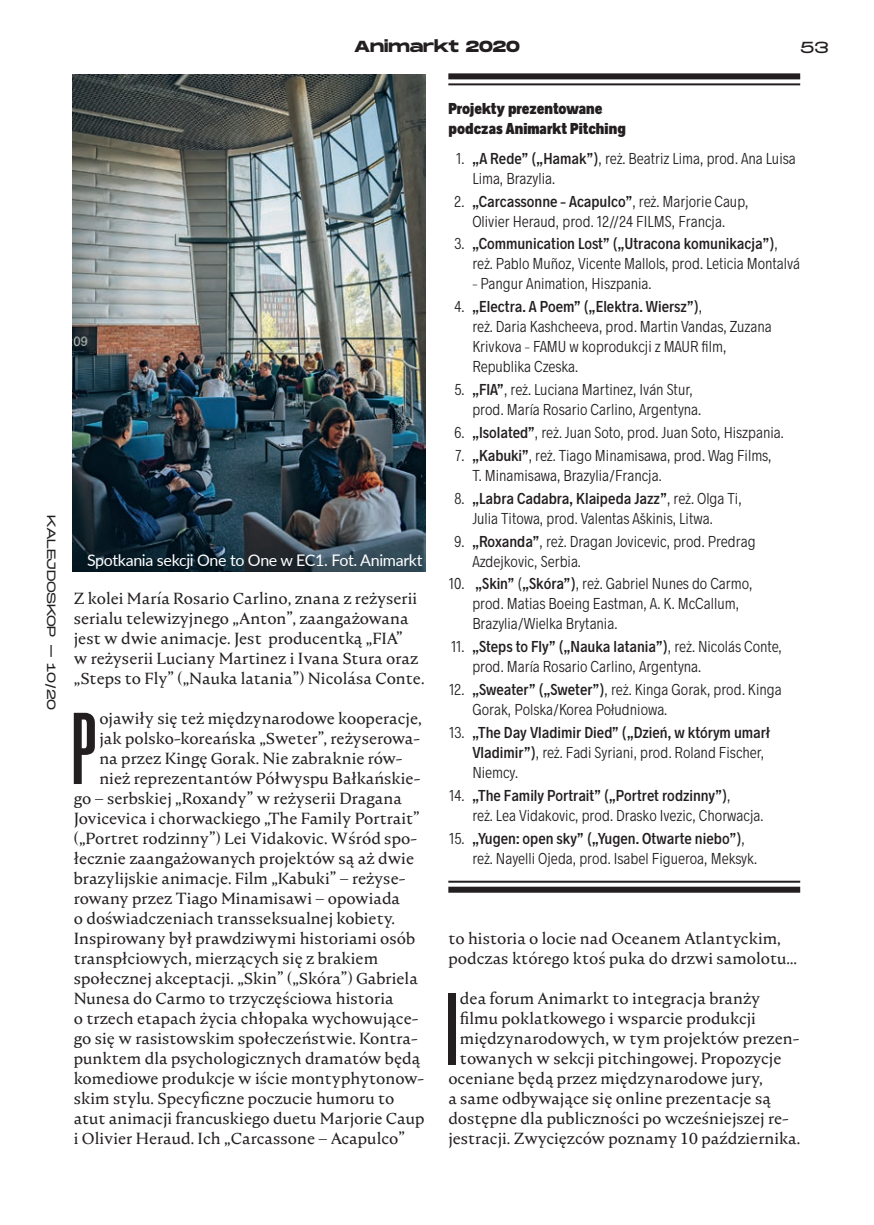
<style>
.page{position:relative;width:874px;height:1225px;background:#fff}
.page>*{position:absolute;margin:0;border:0;box-sizing:border-box;transform-origin:0 0}
.t1{font:700 101.8px "Morganite";color:#231f20}
.t2{font:16px/20px "Nocturne Serif";color:#231f20}
.t3{font:300 condensed 16px/20px "Radnika";color:#231f20}
.t4{font:500 condensed 16px/20px "Radnika";color:#231f20}
.t5{font:900 condensed 16px/20px "Radnika";color:#231f20}
.t6{font:16px "Lato";letter-spacing:-.02em;color:#fff}
.t7{font:700 16px "Monument Extended";letter-spacing:-.01em;color:#231f20}
.t8{font:200 16px "Monument Extended";color:#231f20}
.t9{font:200 12px "Monument Extended";letter-spacing:-.035em;color:#231f20}
.s1{font-weight:500}
.s2{font-weight:300}
</style>
<div class="page">
<div style="left:448px;top:73px;width:351px;height:6px;background:#231f20"></div>
<hr style="left:448px;top:83px;width:351px;height:2px;background:#231f20">
<hr style="left:448px;top:880px;width:351px;height:2px;background:#231f20">
<div style="left:448px;top:886px;width:351px;height:6px;background:#231f20"></div>
<img style="left:73px;top:75px;width:352px;height:496px">
<p class="t7" style="left:354px;top:35px;width:167px">Animarkt 2020</p>
<p class="t8" style="left:799px;top:35px;width:30px">53</p>
<p class="t9" style="left:60px;top:514px;width:197px;rotate:90deg">KALEJDOSKOP – 10/20</p>
<p class="t6" style="left:87px;top:548px;width:337px">Spotkania sekcji One to One w EC1. Fot. Animarkt</p>
<p class="t2" style="left:74px;top:588px;width:352px">Z kolei María Rosario Carlino, znana z reżyserii serialu telewizyjnego „Anton”, zaangażowana jest w dwie animacje. Jest producentką „FIA”<br>w reżyserii Luciany Martinez i Ivana Stura oraz „Steps to Fly” („Nauka latania”) Nicolása Conte.</p>
<h1 class="t1" style="left:72px;top:696px;width:26px">P</h1>
<p class="t2" style="left:99px;top:708px;width:324px">ojawiły się też międzynarodowe kooperacje,</p>
<p class="t2" style="left:99px;top:728px;width:322px">jak polsko-koreańska „Sweter”, reżyserowa-</p>
<p class="t2" style="left:99px;top:748px;width:304px">na przez Kingę Gorak. Nie zabraknie rów-</p>
<p class="t2" style="left:99px;top:768px;width:322px">nież reprezentantów Półwyspu Bałkańskie-</p>
<p class="t2" style="left:74px;top:788px;width:329px">go – serbskiej „Roxandy” w reżyserii Dragana</p>
<p class="t2" style="left:74px;top:808px;width:347px">Jovicevica i chorwackiego „The Family Portrait”</p>
<p class="t2" style="left:74px;top:828px;width:344px">(„Portret rodzinny”) Lei Vidakovic. Wśród spo-</p>
<p class="t2" style="left:74px;top:848px;width:341px">łecznie zaangażowanych projektów są aż dwie</p>
<p class="t2" style="left:74px;top:868px;width:333px">brazylijskie animacje. Film „Kabuki” – reżyse-</p>
<p class="t2" style="left:74px;top:888px;width:328px">rowany przez Tiago Minamisawi – opowiada</p>
<p class="t2" style="left:74px;top:908px;width:323px">o doświadczeniach transseksualnej kobiety.</p>
<p class="t2" style="left:74px;top:928px;width:343px">Inspirowany był prawdziwymi historiami osób</p>
<p class="t2" style="left:74px;top:948px;width:306px">transpłciowych, mierzących się z brakiem</p>
<p class="t2" style="left:74px;top:968px;width:345px">społecznej akceptacji. „Skin” („Skóra”) Gabriela</p>
<p class="t2" style="left:74px;top:988px;width:321px">Nunesa do Carmo to trzyczęściowa historia</p>
<p class="t2" style="left:74px;top:1008px;width:346px">o trzech etapach życia chłopaka wychowujące-</p>
<p class="t2" style="left:74px;top:1028px;width:345px">go się w rasistowskim społeczeństwie. Kontra-</p>
<p class="t2" style="left:74px;top:1048px;width:348px">punktem dla psychologicznych dramatów będą</p>
<p class="t2" style="left:74px;top:1068px;width:351px">komediowe produkcje w iście montyphytonow-</p>
<p class="t2" style="left:74px;top:1088px;width:322px">skim stylu. Specyficzne poczucie humoru to</p>
<p class="t2" style="left:74px;top:1108px;width:352px">atut animacji francuskiego duetu Marjorie Caup</p>
<p class="t2" style="left:74px;top:1128px;width:332px">i Olivier Heraud. Ich „Carcassone – Acapulco”</p>
<p class="t5" style="left:448px;top:97px;width:179px">Projekty prezentowane podczas Animarkt Pitching</p>
<p class="t3" style="left:472px;top:147px;width:325px;text-indent:-16px">1. <span class="s1">„A Rede” („Hamak”)</span>, reż. Beatriz Lima, prod. Ana Luisa<br>Lima, Brazylia.</p>
<p class="t3" style="left:454px;top:190px;width:296px;text-align:center">2. <span class="s1">„Carcassonne – Acapulco”</span>, reż. Marjorie Caup,<br>Olivier Heraud, prod. 12//24 FILMS, Francja.</p>
<p class="t3" style="left:472px;top:233px;width:329px;text-indent:-18px">3. <span class="s1">„Communication Lost” („Utracona komunikacja”)</span>, reż. Pablo Muñoz, Vicente Mallols, prod. Leticia Montalvá</p>
<p class="t3" style="left:472px;top:273px;width:180px">– Pangur Animation, Hiszpania.</p>
<p class="t3" style="left:472px;top:296px;width:301px;text-indent:-18px">4. <span class="s1">„Electra. A Poem” („Elektra. Wiersz”)</span>,<br>reż. Daria Kashcheeva, prod. Martin Vandas, Zuzana Krivkova – FAMU w koprodukcji z MAUR film, Republika Czeska.</p>
<p class="t3" style="left:472px;top:379px;width:230px;text-indent:-18px">5. <span class="s1">„FIA”</span>, reż. Luciana Martinez, Iván Stur, prod. María Rosario Carlino, Argentyna.</p>
<p class="t3" style="left:454px;top:421px;width:330px">6. <span class="s1">„Isolated”</span>, reż. Juan Soto, prod. Juan Soto, Hiszpania.</p>
<p class="t3" style="left:472px;top:444px;width:301px;text-indent:-17px">7. <span class="s1">„Kabuki”</span>, reż. Tiago Minamisawa, prod. Wag Films,<br>T. Minamisawa, Brazylia/Francja.</p>
<p class="t3" style="left:472px;top:487px;width:271px;text-indent:-18px">8. <span class="s1">„Labra Cadabra, Klaipeda Jazz”</span>, reż. Olga Ti,<br>Julia Titowa, prod. Valentas Aškinis, Litwa.</p>
<p class="t3" style="left:472px;top:530px;width:284px;text-indent:-18px">9. <span class="s1">„Roxanda”</span>, reż. Dragan Jovicevic, prod. Predrag<br>Azdejkovic, Serbia.</p>
<p class="t3" style="left:472px;top:573px;width:282px;text-indent:-23px">10. <span class="s1">„Skin”</span> (<span class="s1">„Skóra”)</span>, reż. Gabriel Nunes do Carmo, prod. Matias Boeing Eastman, A. K. McCallum,<br>Brazylia/Wielka Brytania.</p>
<p class="t3" style="left:472px;top:636px;width:311px;text-indent:-21px">11. <span class="s1">„Steps to Fly” („Nauka latania”)</span>, reż. Nicolás Conte, prod. María Rosario Carlino, Argentyna.</p>
<p class="t3" style="left:472px;top:678px;width:310px;text-indent:-23px">12. <span class="s1">„Sweater” („Sweter”)</span>, reż. Kinga Gorak, prod. Kinga<br>Gorak, Polska/Korea Południowa.</p>
<p class="t4" style="left:472px;top:721px;width:298px;text-indent:-23px"><span class="s2">13.</span> „The Day Vladimir Died” („Dzień, w którym umarł<br>Vladimir”)<span class="s2">, reż. Fadi Syriani, prod. Roland Fischer,<br>Niemcy.</span></p>
<p class="t3" style="left:472px;top:784px;width:292px;text-indent:-23px">14. <span class="s1">„The Family Portrait” („Portret rodzinny”)</span>,<br>reż. Lea Vidakovic, prod. Drasko Ivezic, Chorwacja.</p>
<p class="t3" style="left:472px;top:827px;width:286px;text-indent:-23px">15. <span class="s1">„Yugen: open sky” („Yugen. Otwarte niebo”)</span>, reż. Nayelli Ojeda, prod. Isabel Figueroa, Meksyk.</p>
<p class="t2" style="left:448px;top:928px;width:350px">to historia o locie nad Oceanem Atlantyckim, podczas którego ktoś puka do drzwi samolotu…</p>
<h1 class="t1" style="left:446px;top:976px;width:13px">I</h1>
<p class="t2" style="left:459px;top:988px;width:301px">dea forum Animarkt to integracja branży</p>
<p class="t2" style="left:459px;top:1008px;width:297px">filmu poklatkowego i wsparcie produkcji</p>
<p class="t2" style="left:459px;top:1028px;width:341px">międzynarodowych, w tym projektów prezen-</p>
<p class="t2" style="left:459px;top:1048px;width:323px">towanych w sekcji pitchingowej. Propozycje</p>
<p class="t2" style="left:448px;top:1068px;width:316px">oceniane będą przez międzynarodowe jury,</p>
<p class="t2" style="left:448px;top:1088px;width:324px">a same odbywające się online prezentacje są</p>
<p class="t2" style="left:448px;top:1108px;width:342px">dostępne dla publiczności po wcześniejszej re-</p>
<p class="t2" style="left:448px;top:1128px;width:353px">jestracji. Zwycięzców poznamy 10 października.</p>
</div>
